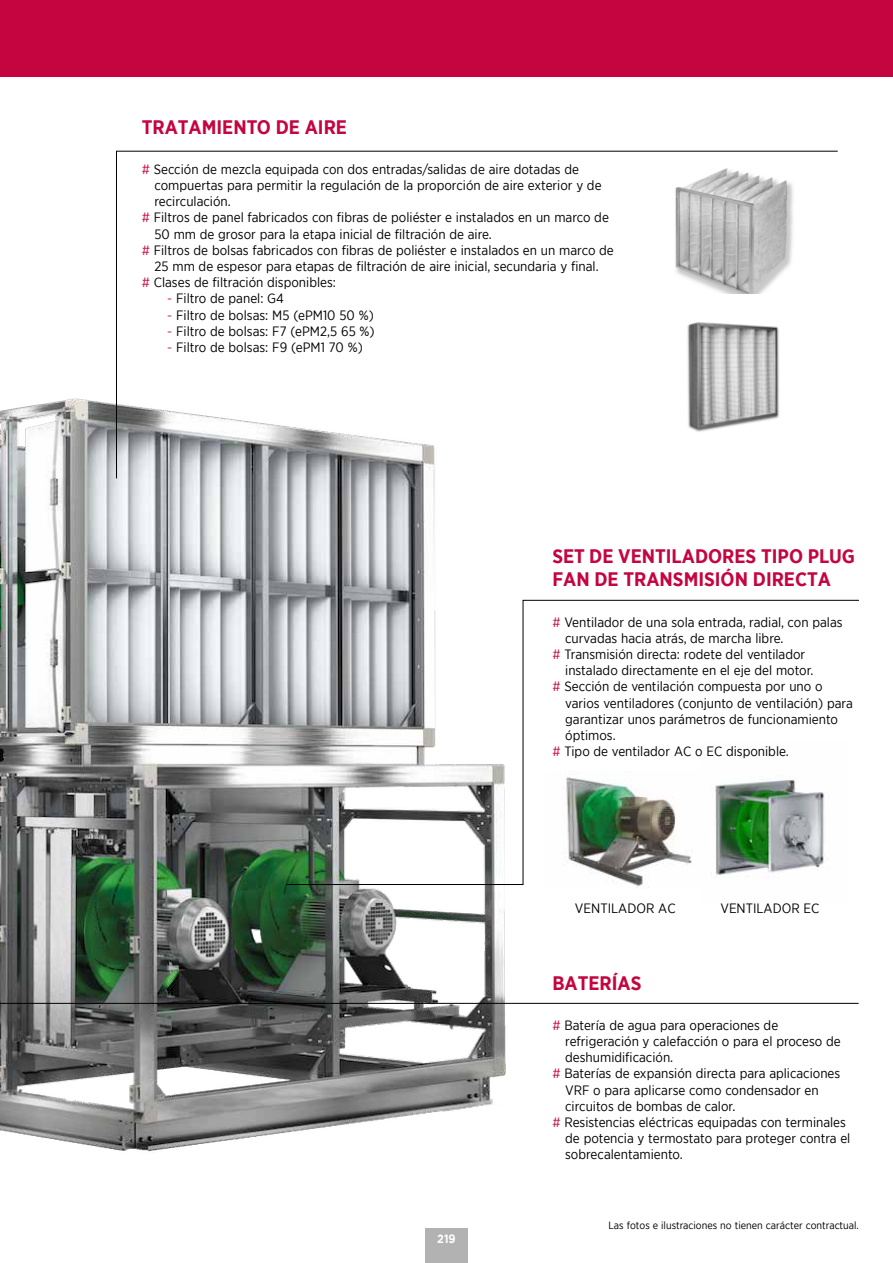
<style>
.page{position:relative;width:893px;height:1263px;background:#fff}
.page>*{position:absolute;margin:0;border:0;box-sizing:border-box;transform-origin:0 0}
.t1{font:700 19.5px/23.4px "Gotham Narrow";color:#c4053f}
.t2{font:13.5px "Gotham Narrow";color:#000}
.t3{font:700 12px "Gotham";color:#fff;scale:.9 1}
.t4{font:10.5px "Gotham Narrow";color:#000}
.s1{color:#c4053f}
</style>
<div class="page">
<div style="left:0;top:0;width:893px;height:77px;background:#c4053f"></div>
<img style="left:0;top:399px;width:506px;height:753px">
<svg style="left:116px;top:151px;width:722px;height:328px"></svg>
<svg style="left:0;top:933px;width:859px;height:71px"></svg>
<svg style="left:286px;top:600px;width:573px;height:285px"></svg>
<hr style="left:0;top:77px;width:1px;height:216px;background:#dadada">
<div style="left:425px;top:1229px;width:43px;height:34px;background:#b3b2b2"></div>
<h1 class="t1" style="left:142px;top:115px;width:207px">TRATAMIENTO DE AIRE</h1>
<p class="t2" style="left:142px;top:161px;width:439px"><span class="s1">#</span> Sección de mezcla equipada con dos entradas/salidas de aire dotadas de</p>
<p class="t2" style="left:154px;top:177px;width:449px">compuertas para permitir la regulación de la proporción de aire exterior y de</p>
<p class="t2" style="left:154px;top:193px;width:78px">recirculación.</p>
<p class="t2" style="left:142px;top:209px;width:469px"><span class="s1">#</span> Filtros de panel fabricados con fibras de poliéster e instalados en un marco de</p>
<p class="t2" style="left:154px;top:226px;width:339px">50 mm de grosor para la etapa inicial de filtración de aire.</p>
<p class="t2" style="left:142px;top:242px;width:474px"><span class="s1">#</span> Filtros de bolsas fabricados con fibras de poliéster e instalados en un marco de</p>
<p class="t2" style="left:154px;top:258px;width:446px">25 mm de espesor para etapas de filtración de aire inicial, secundaria y final.</p>
<p class="t2" style="left:142px;top:274px;width:196px"><span class="s1">#</span> Clases de filtración disponibles:</p>
<p class="t2" style="left:167px;top:290px;width:118px"><span class="s1">-</span> Filtro de panel: G4</p>
<p class="t2" style="left:167px;top:307px;width:208px"><span class="s1">-</span> Filtro de bolsas: M5 (ePM10 50 %)</p>
<p class="t2" style="left:167px;top:323px;width:209px"><span class="s1">-</span> Filtro de bolsas: F7 (ePM2,5 65 %)</p>
<p class="t2" style="left:167px;top:339px;width:197px"><span class="s1">-</span> Filtro de bolsas: F9 (ePM1 70 %)</p>
<h1 class="t1" style="left:552px;top:544px;width:304px">SET DE VENTILADORES TIPO PLUG<br>FAN DE TRANSMISIÓN DIRECTA</h1>
<p class="t2" style="left:552px;top:613px;width:292px"><span class="s1">#</span> Ventilador de una sola entrada, radial, con palas</p>
<p class="t2" style="left:565px;top:630px;width:220px">curvadas hacia atrás, de marcha libre.</p>
<p class="t2" style="left:552px;top:646px;width:254px"><span class="s1">#</span> Transmisión directa: rodete del ventilador</p>
<p class="t2" style="left:565px;top:662px;width:250px">instalado directamente en el eje del motor.</p>
<p class="t2" style="left:552px;top:678px;width:272px"><span class="s1">#</span> Sección de ventilación compuesta por uno o</p>
<p class="t2" style="left:565px;top:694px;width:289px">varios ventiladores (conjunto de ventilación) para</p>
<p class="t2" style="left:565px;top:711px;width:274px">garantizar unos parámetros de funcionamiento</p>
<p class="t2" style="left:565px;top:727px;width:52px">óptimos.</p>
<p class="t2" style="left:552px;top:743px;width:238px"><span class="s1">#</span> Tipo de ventilador AC o EC disponible.</p>
<p class="t2" style="left:575px;top:900px;width:102px">VENTILADOR AC</p>
<p class="t2" style="left:720px;top:900px;width:101px">VENTILADOR EC</p>
<h1 class="t1" style="left:552px;top:971px;width:91px">BATERÍAS</h1>
<p class="t2" style="left:552px;top:1017px;width:227px"><span class="s1">#</span> Batería de agua para operaciones de</p>
<p class="t2" style="left:565px;top:1033px;width:277px">refrigeración y calefacción o para el proceso de</p>
<p class="t2" style="left:565px;top:1049px;width:110px">deshumidificación.</p>
<p class="t2" style="left:552px;top:1065px;width:289px"><span class="s1">#</span> Baterías de expansión directa para aplicaciones</p>
<p class="t2" style="left:565px;top:1081px;width:255px">VRF o para aplicarse como condensador en</p>
<p class="t2" style="left:565px;top:1098px;width:172px">circuitos de bombas de calor.</p>
<p class="t2" style="left:552px;top:1114px;width:295px"><span class="s1">#</span> Resistencias eléctricas equipadas con terminales</p>
<p class="t2" style="left:565px;top:1130px;width:287px">de potencia y termostato para proteger contra el</p>
<p class="t2" style="left:565px;top:1146px;width:119px">sobrecalentamiento.</p>
<p class="t3" style="left:437px;top:1231px;width:22px">219</p>
<p class="t4" style="left:608px;top:1219px;width:252px">Las fotos e ilustraciones no tienen carácter contractual.</p>
</div>
